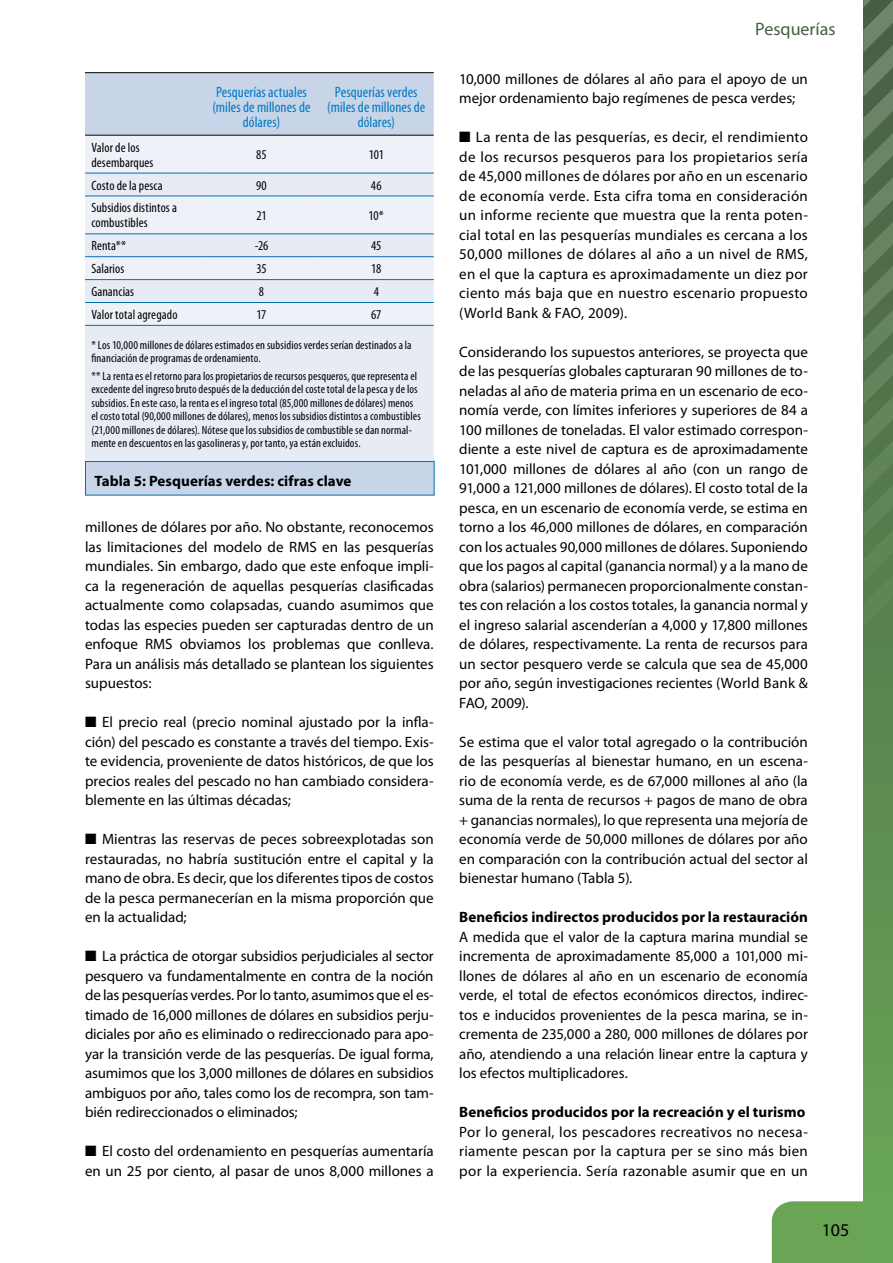
<style>
.page{position:relative;width:893px;height:1263px;background:#fff}
.page>*{position:absolute;margin:0;border:0;box-sizing:border-box;transform-origin:0 0}
.t1{font:18px "Myriad Pro";color:#475d44}
.t2{font:18px "Myriad Pro";color:#000}
.t3{font:15px/19.5px "Myriad Pro";color:#000;text-align:justify}
.t4{font:700 15px "Myriad Pro";letter-spacing:.005em;color:#000}
.t5{font:condensed 15px/15px "Myriad Pro";letter-spacing:.005em;color:#0079c1;text-align:center}
.t6{font:condensed 13.5px/15px "Myriad Pro";letter-spacing:.005em;color:#000}
.t7{font:condensed 12px/13.5px "Myriad Pro";letter-spacing:.01em;color:#000}
</style>
<div class="page">
<div style="left:85px;top:461px;width:349px;height:34px;background:#c8d5e8"></div>
<div style="left:85px;top:73px;width:349px;height:62px;background:#c8d5e8"></div>
<div style="left:85px;top:136px;width:349px;height:37px;background:#eef1f8"></div>
<div style="left:85px;top:174px;width:349px;height:287px;background:#e7ebf4"></div>
<hr style="left:85px;top:72px;width:119px;height:1px;background:#000">
<hr style="left:85px;top:135px;width:119px;height:1px;background:#000">
<hr style="left:204px;top:72px;width:115px;height:1px;background:#000">
<hr style="left:204px;top:135px;width:115px;height:1px;background:#000">
<hr style="left:319px;top:72px;width:115px;height:1px;background:#000">
<hr style="left:319px;top:135px;width:115px;height:1px;background:#000">
<hr style="left:85px;top:173px;width:119px;height:1px;background:#0071ae">
<hr style="left:204px;top:173px;width:115px;height:1px;background:#0071ae">
<hr style="left:319px;top:173px;width:115px;height:1px;background:#0071ae">
<hr style="left:85px;top:196px;width:119px;height:1px;background:#0071ae">
<hr style="left:204px;top:196px;width:115px;height:1px;background:#0071ae">
<hr style="left:319px;top:196px;width:115px;height:1px;background:#0071ae">
<hr style="left:85px;top:233px;width:119px;height:1px;background:#0071ae">
<hr style="left:204px;top:233px;width:115px;height:1px;background:#0071ae">
<hr style="left:319px;top:233px;width:115px;height:1px;background:#0071ae">
<hr style="left:85px;top:256px;width:119px;height:1px;background:#0071ae">
<hr style="left:204px;top:256px;width:115px;height:1px;background:#0071ae">
<hr style="left:319px;top:256px;width:115px;height:1px;background:#0071ae">
<hr style="left:85px;top:302px;width:119px;height:1px;background:#0071ae">
<hr style="left:204px;top:302px;width:115px;height:1px;background:#0071ae">
<hr style="left:319px;top:302px;width:115px;height:1px;background:#0071ae">
<hr style="left:85px;top:279px;width:119px;height:1px;background:#0071ae">
<hr style="left:204px;top:279px;width:115px;height:1px;background:#0071ae">
<hr style="left:319px;top:279px;width:115px;height:1px;background:#0071ae">
<hr style="left:85px;top:325px;width:119px;height:1px;background:#0071ae">
<hr style="left:204px;top:325px;width:115px;height:1px;background:#0071ae">
<hr style="left:319px;top:325px;width:115px;height:1px;background:#0071ae">
<hr style="left:85px;top:461px;width:119px;height:1px;background:#0071ae">
<hr style="left:204px;top:461px;width:115px;height:1px;background:#0071ae">
<hr style="left:319px;top:461px;width:115px;height:1px;background:#0071ae">
<div style="left:772px;top:1201px;width:91px;height:62px;background:#69a555"></div>
<svg style="left:863px;top:627px;width:30px;height:636px;background:#609452"></svg>
<svg style="left:863px;top:0;width:30px;height:627px;background:#5a7954"></svg>
<p class="t5" style="left:212px;top:84px;width:100px">Pesquerías actuales (miles de millones de dólares)</p>
<p class="t5" style="left:327px;top:84px;width:100px">Pesquerías verdes (miles de millones de dólares)</p>
<p class="t6" style="left:91px;top:140px;width:64px">Valor de los desembarques</p>
<p class="t6" style="left:256px;top:147px;width:12px">85</p>
<p class="t6" style="left:369px;top:147px;width:17px">101</p>
<p class="t6" style="left:91px;top:177px;width:73px">Costo de la pesca</p>
<p class="t6" style="left:256px;top:177px;width:12px">90</p>
<p class="t6" style="left:371px;top:177px;width:12px">46</p>
<p class="t6" style="left:91px;top:200px;width:87px">Subsidios distintos a combustibles</p>
<p class="t6" style="left:256px;top:208px;width:12px">21</p>
<p class="t6" style="left:369px;top:208px;width:17px">10*</p>
<p class="t6" style="left:91px;top:238px;width:36px">Renta**</p>
<p class="t6" style="left:255px;top:238px;width:15px">-26</p>
<p class="t6" style="left:371px;top:238px;width:12px">45</p>
<p class="t6" style="left:91px;top:261px;width:34px">Salarios</p>
<p class="t6" style="left:256px;top:261px;width:12px">35</p>
<p class="t6" style="left:371px;top:261px;width:12px">18</p>
<p class="t6" style="left:91px;top:284px;width:44px">Ganancias</p>
<p class="t6" style="left:259px;top:284px;width:7px">8</p>
<p class="t6" style="left:374px;top:284px;width:7px">4</p>
<p class="t6" style="left:91px;top:307px;width:88px">Valor total agregado</p>
<p class="t6" style="left:257px;top:307px;width:11px">17</p>
<p class="t6" style="left:371px;top:307px;width:12px">67</p>
<p class="t7" style="left:91px;top:338px;width:322px">* Los 10,000 millones de dólares estimados en subsidios verdes serían destinados a la financiación de programas de ordenamiento.</p>
<p class="t7" style="left:91px;top:369px;width:331px">** La renta es el retorno para los propietarios de recursos pesqueros, que representa el excedente del ingreso bruto después de la deducción del coste total de la pesca y de los subsidios. En este caso, la renta es el ingreso total (85,000 millones de dólares) menos el costo total (90,000 millones de dólares), menos los subsidios distintos a combustibles (21,000 millones de dólares). Nótese que los subsidios de combustible se dan normal&shy;mente en descuentos en las gasolineras y, por tanto, ya están excluidos.</p>
<p class="t4" style="left:94px;top:471px;width:258px">Tabla 5: Pesquerías verdes: cifras clave</p>
<p class="t3" style="left:85px;top:517px;width:350px">millones de dólares por año. No obstante, reconocemos las limitaciones del modelo de RMS en las pesquerías mundiales. Sin embargo, dado que este enfoque impli&shy;ca la regeneración de aquellas pesquerías clasificadas actualmente como colapsadas, cuando asumimos que todas las especies pueden ser capturadas dentro de un enfoque RMS obviamos los problemas que conlleva.<br>Para un análisis más detallado se plantean los siguientes supuestos:</p>
<p class="t3" style="left:85px;top:712px;width:350px">■ El precio real (precio nominal ajustado por la infla&shy;ción) del pescado es constante a través del tiempo. Exis&shy;te evidencia, proveniente de datos históricos, de que los precios reales del pescado no han cambiado considera&shy;blemente en las últimas décadas;</p>
<p class="t3" style="left:85px;top:829px;width:350px">■ Mientras las reservas de peces sobreexplotadas son restauradas, no habría sustitución entre el capital y la mano de obra. Es decir, que los diferentes tipos de costos de la pesca permanecerían en la misma proporción que en la actualidad;</p>
<p class="t3" style="left:85px;top:946px;width:350px">■ La práctica de otorgar subsidios perjudiciales al sector pesquero va fundamentalmente en contra de la noción de las pesquerías verdes. Por lo tanto, asumimos que el es&shy;timado de 16,000 millones de dólares en subsidios perju&shy;diciales por año es eliminado o redireccionado para apo&shy;yar la transición verde de las pesquerías. De igual forma, asumimos que los 3,000 millones de dólares en subsidios ambiguos por año, tales como los de recompra, son tam&shy;bién redireccionados o eliminados;</p>
<p class="t3" style="left:85px;top:1141px;width:350px">■ El costo del ordenamiento en pesquerías aumentaría en un 25 por ciento, al pasar de unos 8,000 millones a</p>
<p class="t1" style="left:755px;top:18px;width:82px">Pesquerías</p>
<p class="t3" style="left:459px;top:69px;width:350px">10,000 millones de dólares al año para el apoyo de un mejor ordenamiento bajo regímenes de pesca verdes;</p>
<p class="t3" style="left:459px;top:127px;width:350px">■ La renta de las pesquerías, es decir, el rendimiento de los recursos pesqueros para los propietarios sería de 45,000 millones de dólares por año en un escenario de economía verde. Esta cifra toma en consideración un informe reciente que muestra que la renta poten&shy;cial total en las pesquerías mundiales es cercana a los 50,000 millones de dólares al año a un nivel de RMS, en el que la captura es aproximadamente un diez por ciento más baja que en nuestro escenario propuesto (World Bank &amp; FAO, 2009).</p>
<p class="t3" style="left:459px;top:342px;width:350px">Considerando los supuestos anteriores, se proyecta que de las pesquerías globales capturaran 90 millones de to&shy;neladas al año de materia prima en un escenario de eco&shy;nomía verde, con límites inferiores y superiores de 84 a 100 millones de toneladas. El valor estimado correspon&shy;diente a este nivel de captura es de aproximadamente 101,000 millones de dólares al año (con un rango de 91,000 a 121,000 millones de dólares). El costo total de la pesca, en un escenario de economía verde, se estima en torno a los 46,000 millones de dólares, en comparación con los actuales 90,000 millones de dólares. Suponiendo que los pagos al capital (ganancia normal) y a la mano de obra (salarios) permanecen proporcionalmente constan&shy;tes con relación a los costos totales, la ganancia normal y el ingreso salarial ascenderían a 4,000 y 17,800 millones de dólares, respectivamente. La renta de recursos para un sector pesquero verde se calcula que sea de 45,000 por año, según investigaciones recientes (World Bank &amp; FAO, 2009).</p>
<p class="t3" style="left:459px;top:732px;width:350px">Se estima que el valor total agregado o la contribución de las pesquerías al bienestar humano, en un escena&shy;rio de economía verde, es de 67,000 millones al año (la suma de la renta de recursos + pagos de mano de obra + ganancias normales), lo que representa una mejoría de economía verde de 50,000 millones de dólares por año en comparación con la contribución actual del sector al bienestar humano (Tabla 5).</p>
<p class="t4" style="left:459px;top:907px;width:350px">Beneficios indirectos producidos por la restauración</p>
<p class="t3" style="left:459px;top:927px;width:350px">A medida que el valor de la captura marina mundial se incrementa de aproximadamente 85,000 a 101,000 mi&shy;llones de dólares al año en un escenario de economía verde, el total de efectos económicos directos, indirec&shy;tos e inducidos provenientes de la pesca marina, se in&shy;crementa de 235,000 a 280, 000 millones de dólares por año, atendiendo a una relación linear entre la captura y los efectos multiplicadores.</p>
<p class="t4" style="left:459px;top:1102px;width:348px">Beneficios producidos por la recreación y el turismo</p>
<p class="t3" style="left:459px;top:1122px;width:350px">Por lo general, los pescadores recreativos no necesa&shy;riamente pescan por la captura per se sino más bien por la experiencia. Sería razonable asumir que en un</p>
<p class="t2" style="left:822px;top:1219px;width:29px">105</p>
</div>
